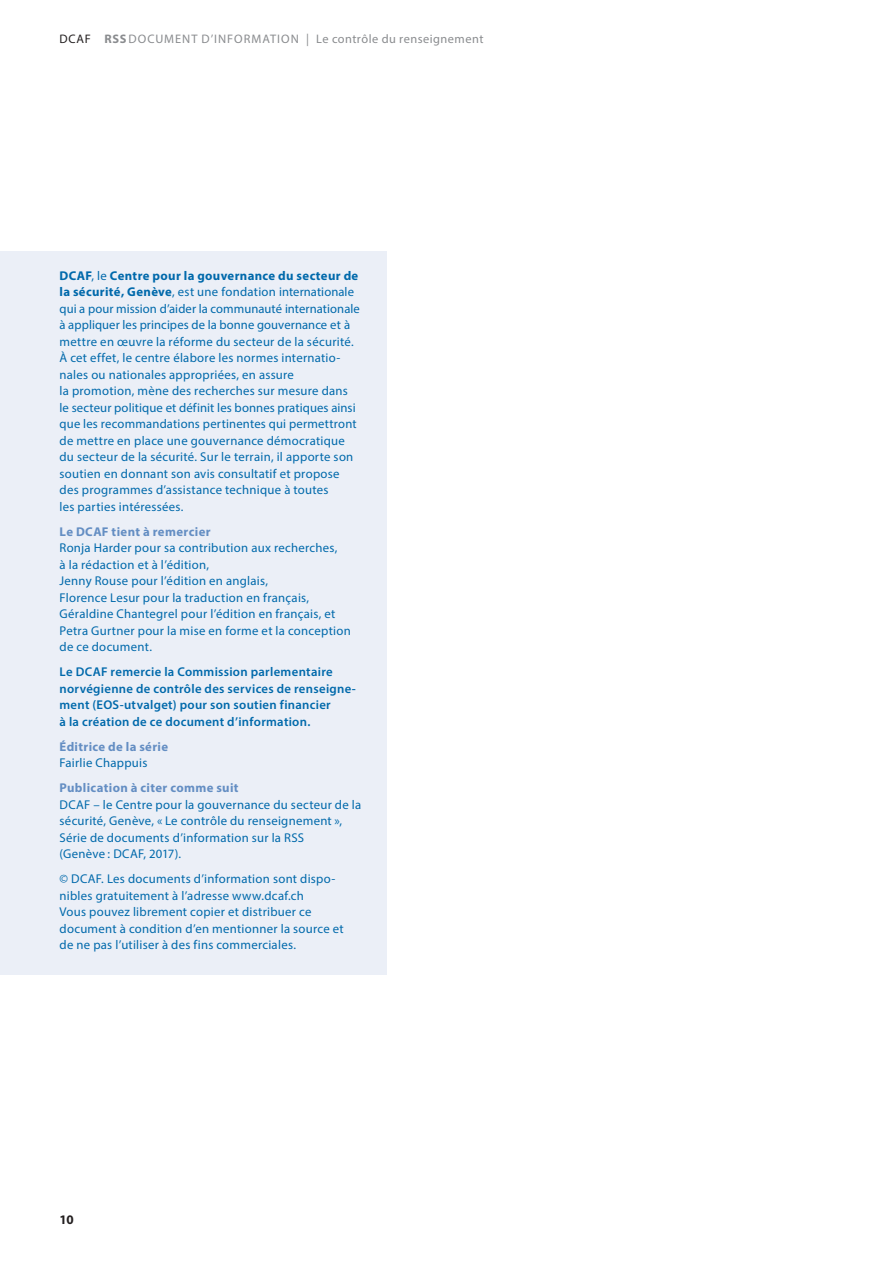
<style>
.page{position:relative;width:893px;height:1263px;background:#fff}
.page>*{position:absolute;margin:0;border:0;box-sizing:border-box;transform-origin:0 0}
.t1{font:700 13.2px "Myriad Pro";color:#231f20}
._5_Graf_Tab_GS{font:12.75px/16.5px "Myriad Pro";letter-spacing:.02em;color:#0069ab}
._5_Graf_Tab_GS-2{font:600 12.75px/16.5px "Myriad Pro";letter-spacing:.025em;color:#0069ab}
._5_Graf_Tab_GS-3{font:700 12.75px/16.5px "Myriad Pro";letter-spacing:.025em;color:#648ec3}
.t2{font:12.3px "Myriad Pro";letter-spacing:.04em;color:#8a8c8f}
.s1{color:#231f20}
.s2{font-weight:700}
.s3{font-weight:700;color:#648ec3}
.s4{font-weight:400;color:#0069ab}
</style>
<div class="page">
<div style="left:0;top:251px;width:387px;height:724px;background:#ebeff7"></div>
<p class="t2" style="left:60px;top:32px;width:425px"><span class="s1">DCAF</span> <span class="s2">RSS</span>DOCUMENT D’INFORMATION | Le contrôle du renseignement</p>
<p class="_5_Graf_Tab_GS" style="left:60px;top:267px;width:302px"><span class="s2">DCAF</span>, le <span class="s2">Centre pour la gouvernance du secteur de la sécurité, Genève</span>, est une fondation internationale qui a pour mission d’aider la communauté internationale à appliquer les principes de la bonne gouvernance et à mettre en œuvre la réforme du secteur de la sécurité.<br>À cet effet, le centre élabore les normes internatio&shy;nales ou nationales appropriées, en assure<br>la promotion, mène des recherches sur mesure dans le secteur politique et définit les bonnes pratiques ainsi que les recommandations pertinentes qui permettront de mettre en place une gouvernance démocratique du secteur de la sécurité. Sur le terrain, il apporte son soutien en donnant son avis consultatif et propose des programmes d’assistance technique à toutes<br>les parties intéressées.</p>
<p class="_5_Graf_Tab_GS" style="left:60px;top:523px;width:280px"><span class="s3">Le DCAF tient à remercier<br></span>Ronja Harder pour sa contribution aux recherches, à la rédaction et à l’édition,</p>
<p class="_5_Graf_Tab_GS" style="left:60px;top:572px;width:210px">Jenny Rouse pour l’édition en anglais,</p>
<p class="_5_Graf_Tab_GS" style="left:60px;top:589px;width:251px">Florence Lesur pour la traduction en français,</p>
<p class="_5_Graf_Tab_GS" style="left:60px;top:605px;width:277px">Géraldine Chantegrel pour l’édition en français, et</p>
<p class="_5_Graf_Tab_GS" style="left:60px;top:622px;width:293px">Petra Gurtner pour la mise en forme et la conception de ce document.</p>
<p class="_5_Graf_Tab_GS-2" style="left:60px;top:663px;width:298px">Le DCAF remercie la Commission parlementaire norvégienne de contrôle des services de renseigne&shy;ment (EOS-utvalget) pour son soutien financier<br>à la création de ce document d’information.</p>
<p class="_5_Graf_Tab_GS-3" style="left:60px;top:738px;width:110px">Éditrice de la série<br><span class="s4">Fairlie Chappuis</span></p>
<p class="_5_Graf_Tab_GS" style="left:60px;top:779px;width:303px"><span class="s3">Publication à citer comme suit<br></span>DCAF – le Centre pour la gouvernance du secteur de la sécurité, Genève, « Le contrôle du renseignement », Série de documents d’information sur la RSS<br>(Genève : DCAF, 2017).</p>
<p class="_5_Graf_Tab_GS" style="left:60px;top:870px;width:286px">© DCAF. Les documents d’information sont dispo&shy;nibles gratuitement à l’adresse www.dcaf.ch<br>Vous pouvez librement copier et distribuer ce document à condition d’en mentionner la source et de ne pas l’utiliser à des fins commerciales.</p>
<p class="t1" style="left:60px;top:1210px;width:16px">10</p>
</div>
